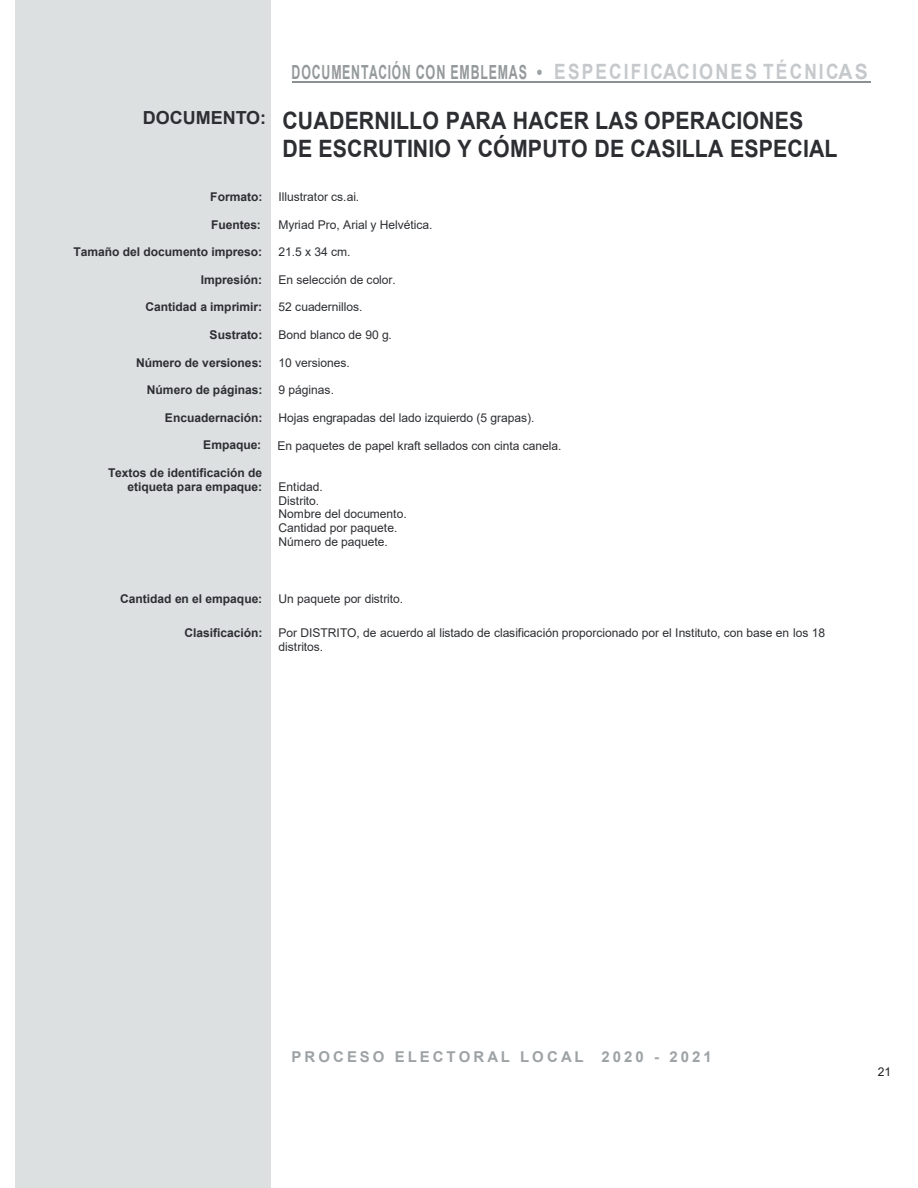
<style>
.page{position:relative;width:918px;height:1188px;background:#fff}
.page>*{position:absolute;margin:0;border:0;box-sizing:border-box;transform-origin:0 0}
.t1{font:700 24px/27.8px "Arial";letter-spacing:.005em;color:#2c2e32;scale:.89 1}
.t2{font:700 19.5px "Arial";letter-spacing:.065em;color:#94999b;scale:.63 1}
.t3{font:700 15px "Arial";letter-spacing:.2em;color:#9da2a5}
.t4{font:12px/13.6px "Arial";letter-spacing:-.005em;color:#2c2e32}
.t5{font:700 12px/13.8px "Arial";color:#2c2e32;text-align:right}
.t6{font:12px "Arial";color:#231f20}
.s1{color:#9da2a5}
.s2{font-size:21px;color:#c6c9cb}
</style>
<div class="page">
<div style="left:15px;top:0;width:256px;height:1188px;background:#dde0e0"></div>
<hr style="left:292px;top:81px;width:579px;height:2px;background:#8b9093">
<h2 class="t2" style="left:292px;top:59px;width:916px">DOCUMENTACIÓN CON EMBLEMAS <span class="s1">•</span> <span class="s2">ESPECIFICACIONES TÉCNICAS</span></h2>
<h1 class="t1" style="left:282px;top:107px;width:625px;text-indent:-140px"><sup>DOCUMENTO:</sup> CUADERNILLO PARA HACER LAS OPERACIONES<br>DE ESCRUTINIO Y CÓMPUTO DE CASILLA ESPECIAL</h1>
<p class="t5" style="left:210px;top:190px;width:54px">Formato:</p>
<p class="t4" style="left:279px;top:190px;width:82px">Illustrator cs.ai.</p>
<p class="t5" style="left:211px;top:218px;width:51px">Fuentes:</p>
<p class="t4" style="left:279px;top:218px;width:156px">Myriad Pro, Arial y Helvética.</p>
<p class="t5" style="left:73px;top:245px;width:190px">Tamaño del documento impreso:</p>
<p class="t4" style="left:279px;top:245px;width:74px">21.5 x 34 cm.</p>
<p class="t5" style="left:201px;top:273px;width:63px">Impresión:</p>
<p class="t4" style="left:279px;top:273px;width:119px">En selección de color.</p>
<p class="t5" style="left:146px;top:300px;width:118px">Cantidad a imprimir:</p>
<p class="t4" style="left:279px;top:300px;width:86px">52 cuadernillos.</p>
<p class="t5" style="left:210px;top:328px;width:54px">Sustrato:</p>
<p class="t4" style="left:279px;top:328px;width:115px">Bond blanco de 90 g.</p>
<p class="t5" style="left:136px;top:356px;width:128px">Número de versiones:</p>
<p class="t4" style="left:279px;top:356px;width:73px">10 versiones.</p>
<p class="t5" style="left:147px;top:383px;width:117px">Número de páginas:</p>
<p class="t4" style="left:279px;top:383px;width:57px">9 páginas.</p>
<p class="t5" style="left:165px;top:411px;width:99px">Encuadernación:</p>
<p class="t4" style="left:279px;top:411px;width:258px">Hojas engrapadas del lado izquierdo (5 grapas).</p>
<p class="t5" style="left:203px;top:438px;width:60px">Empaque:</p>
<p class="t4" style="left:277px;top:438px;width:286px">En paquetes de papel kraft sellados con cinta canela.</p>
<p class="t5" style="left:108px;top:466px;width:156px">Textos de identificación de etiqueta para empaque:</p>
<p class="t4" style="left:279px;top:480px;width:130px">Entidad.<br>Distrito.<br>Nombre del documento.<br>Cantidad por paquete.<br>Número de paquete.</p>
<p class="t5" style="left:120px;top:592px;width:144px">Cantidad en el empaque:</p>
<p class="t4" style="left:279px;top:592px;width:126px">Un paquete por distrito.</p>
<p class="t5" style="left:184px;top:626px;width:79px">Clasificación:</p>
<p class="t4" style="left:279px;top:626px;width:548px">Por DISTRITO, de acuerdo al listado de clasificación proporcionado por el Instituto, con base en los 18 distritos.</p>
<p class="t3" style="left:292px;top:1046px;width:422px">PROCESO ELECTORAL LOCAL 2020 - 2021</p>
<p class="t6" style="left:878px;top:1064px;width:15px">21</p>
</div>
